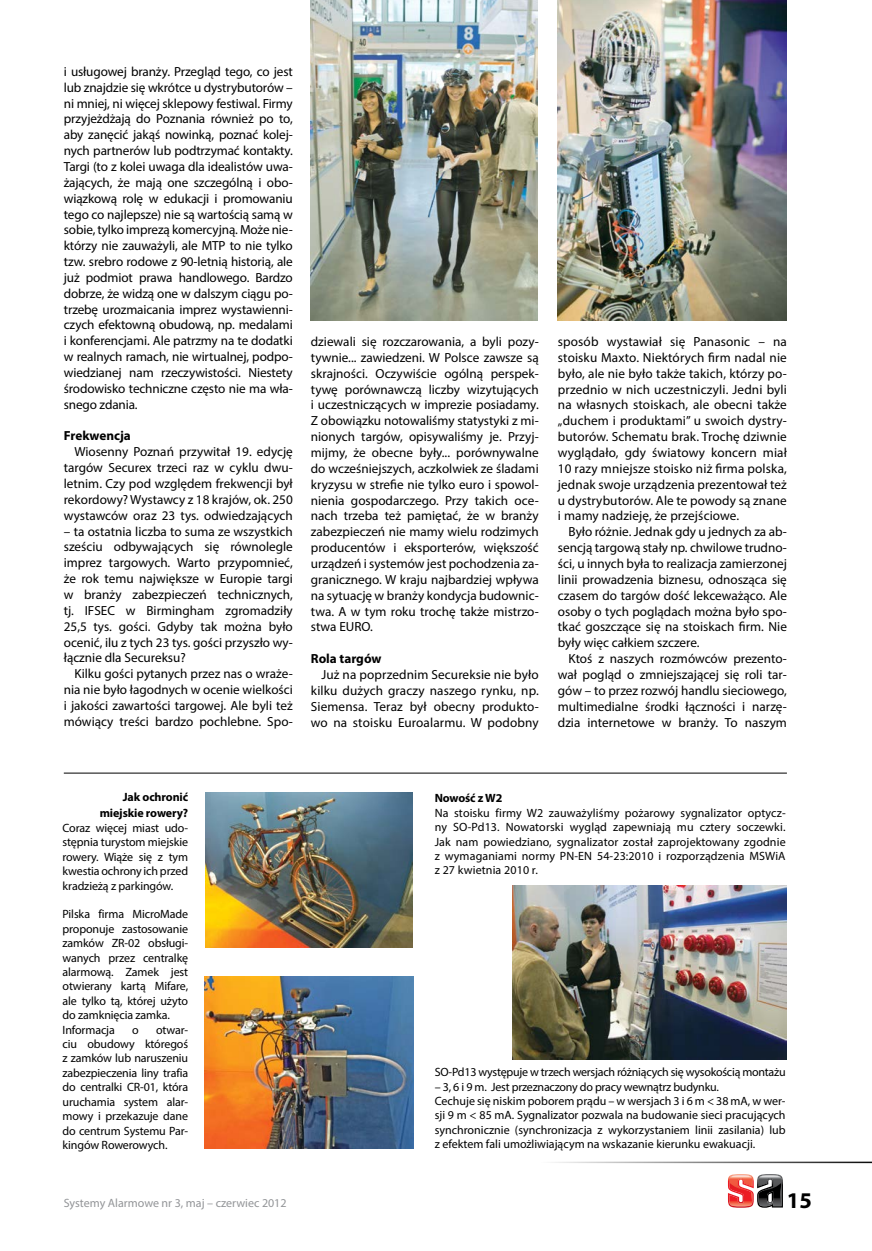
<style>
.page{position:relative;width:872px;height:1251px;background:#fff}
.page>*{position:absolute;margin:0;border:0;box-sizing:border-box;transform-origin:0 0}
.t1{font:700 22.5px "Myriad Pro";color:#000}
.t2{font:13.2px/15.9px "Myriad Pro";color:#000;text-align:justify}
.t3{font:700 13.2px "Myriad Pro";color:#000}
.t4{font:12px/14.4px "Myriad Pro";letter-spacing:-.01em;color:#000;text-align:justify}
.t5{font:12px "Myriad Pro";color:#939598}
.t6{font:700 12px/16.2px "Myriad Pro";letter-spacing:-.01em;color:#000;text-align:right}
</style>
<div class="page">
<svg style="left:728px;top:1174px;width:55px;height:33px"></svg>
<hr style="left:541px;top:1161px;width:331px;height:1px;background:#000">
<hr style="left:64px;top:772px;width:723px;height:1px;background:#000">
<img style="left:311px;top:0;width:226px;height:321px">
<img style="left:558px;top:0;width:229px;height:321px">
<img style="left:205px;top:792px;width:208px;height:155px">
<img style="left:205px;top:976px;width:208px;height:171px">
<img style="left:512px;top:885px;width:275px;height:174px">
<p class="t2" style="left:64px;top:63px;width:230px">i usługowej branży. Przegląd tego, co jest lub znajdzie się wkrótce u dystrybutorów – ni mniej, ni więcej sklepowy festiwal. Firmy przyjeżdżają do Poznania również po to, aby zanęcić jakąś nowinką, poznać kolej&shy;nych partnerów lub podtrzymać kontakty.<br>Targi (to z kolei uwaga dla idealistów uwa&shy;żających, że mają one szczególną i obo&shy;wiązkową rolę w edukacji i promowaniu tego co najlepsze) nie są wartością samą w sobie, tylko imprezą komercyjną. Może nie&shy;którzy nie zauważyli, ale MTP to nie tylko tzw. srebro rodowe z 90-letnią historią, ale już podmiot prawa handlowego. Bardzo dobrze, że widzą one w dalszym ciągu po&shy;trzebę urozmaicania imprez wystawienni&shy;czych efektowną obudową, np. medalami i konferencjami. Ale patrzmy na te dodatki w realnych ramach, nie wirtualnej, podpo&shy;wiedzianej nam rzeczywistości. Niestety środowisko techniczne często nie ma wła&shy;snego zdania.</p>
<p class="t3" style="left:64px;top:427px;width:69px">Frekwencja</p>
<p class="t2" style="left:64px;top:443px;width:230px;text-indent:11px">Wiosenny Poznań przywitał 19. edycję targów Securex trzeci raz w cyklu dwu&shy;letnim. Czy pod względem frekwencji był rekordowy? Wystawcy z 18 krajów, ok. 250 wystawców oraz 23 tys. odwiedzających</p>
<p class="t2" style="left:64px;top:523px;width:230px">– ta ostatnia liczba to suma ze wszystkich sześciu odbywających się równolegle imprez targowych. Warto przypomnieć, że rok temu największe w Europie targi w branży zabezpieczeń technicznych, tj. IFSEC w Birmingham zgromadziły 25,5 tys. gości. Gdyby tak można było ocenić, ilu z tych 23 tys. gości przyszło wy&shy;łącznie dla Secureksu?</p>
<p class="t2" style="left:64px;top:665px;width:230px;text-indent:11px">Kilku gości pytanych przez nas o wraże&shy;nia nie było łagodnych w ocenie wielkości i jakości zawartości targowej. Ale byli też mówiący treści bardzo pochlebne. Spo-</p>
<p class="t2" style="left:311px;top:333px;width:229px">dziewali się rozczarowania, a byli pozy&shy;tywnie... zawiedzeni. W Polsce zawsze są skrajności. Oczywiście ogólną perspek&shy;tywę porównawczą liczby wizytujących i uczestniczących w imprezie posiadamy.<br>Z obowiązku notowaliśmy statystyki z mi&shy;nionych targów, opisywaliśmy je. Przyj&shy;mijmy, że obecne były... porównywalne do wcześniejszych, aczkolwiek ze śladami kryzysu w strefie nie tylko euro i spowol&shy;nienia gospodarczego. Przy takich oce&shy;nach trzeba też pamiętać, że w branży zabezpieczeń nie mamy wielu rodzimych producentów i eksporterów, większość urządzeń i systemów jest pochodzenia za&shy;granicznego. W kraju najbardziej wpływa na sytuację w branży kondycja budownic&shy;twa. A w tym roku trochę także mistrzo&shy;stwa EURO.</p>
<p class="t3" style="left:311px;top:650px;width:72px">Rola targów</p>
<p class="t2" style="left:311px;top:666px;width:229px;text-indent:11px">Już na poprzednim Secureksie nie było kilku dużych graczy naszego rynku, np.<br>Siemensa. Teraz był obecny produkto&shy;wo na stoisku Euroalarmu. W podobny</p>
<p class="t2" style="left:558px;top:333px;width:230px">sposób wystawiał się Panasonic – na stoisku Maxto. Niektórych firm nadal nie było, ale nie było także takich, którzy po&shy;przednio w nich uczestniczyli. Jedni byli na własnych stoiskach, ale obecni także „duchem i produktami” u swoich dystry&shy;butorów. Schematu brak. Trochę dziwnie wyglądało, gdy światowy koncern miał 10 razy mniejsze stoisko niż firma polska, jednak swoje urządzenia prezentował też u dystrybutorów. Ale te powody są znane i mamy nadzieję, że przejściowe.</p>
<p class="t2" style="left:558px;top:523px;width:230px;text-indent:11px">Było różnie. Jednak gdy u jednych za ab&shy;sencją targową stały np. chwilowe trudno&shy;ści, u innych była to realizacja zamierzonej linii prowadzenia biznesu, odnosząca się czasem do targów dość lekceważąco. Ale osoby o tych poglądach można było spo&shy;tkać goszczące się na stoiskach firm. Nie były więc całkiem szczere.</p>
<p class="t2" style="left:558px;top:650px;width:230px;text-indent:11px">Ktoś z naszych rozmówców prezento&shy;wał pogląd o zmniejszającej się roli tar&shy;gów – to przez rozwój handlu sieciowego, multimedialne środki łączności i narzę&shy;dzia internetowe w branży. To naszym</p>
<p class="t6" style="left:100px;top:788px;width:90px">Jak ochronić miejskie rowery?</p>
<p class="t4" style="left:63px;top:820px;width:127px">Coraz więcej miast udo&shy;stępnia turystom miejskie rowery. Wiąże się z tym kwestia ochrony ich przed kradzieżą z parkingów.</p>
<p class="t4" style="left:63px;top:906px;width:127px;text-align:left">Pilska firma MicroMade proponuje zastosowanie zamków ZR-02 obsługi&shy;wanych przez centralkę alarmową. Zamek jest otwierany kartą Mifare, ale tylko tą, której użyto do zamknięcia zamka.<br>Informacja</p>
<p class="t4" style="left:63px;top:1021px;width:127px;text-indent:93px">otwar&shy;ciu obudowy któregoś z zamków lub naruszeniu zabezpieczenia liny trafia do centralki CR-01, która uruchamia system alar&shy;mowy i przekazuje dane do centrum Systemu Par&shy;kingów Rowerowych.</p>
<p class="t4" style="left:132px;top:1021px;width:8px">o</p>
<p class="t6" style="left:435px;top:789px;width:69px">Nowość z W2</p>
<p class="t4" style="left:435px;top:805px;width:352px">Na stoisku firmy W2 zauważyliśmy pożarowy sygnalizator optycz&shy;ny SO-Pd13. Nowatorski wygląd zapewniają mu cztery soczewki.<br>Jak nam powiedziano, sygnalizator został zaprojektowany zgodnie z wymaganiami normy PN-EN 54-23:2010 i rozporządzenia MSWiA z 27 kwietnia 2010 r.</p>
<p class="t4" style="left:435px;top:1064px;width:352px">SO-Pd13 występuje w trzech wersjach różniących się wysokością montażu</p>
<p class="t4" style="left:435px;top:1078px;width:352px;text-align:left">– 3, 6 i 9 m. Jest przeznaczony do pracy wewnątrz budynku.<br>Cechuje się niskim poborem prądu – w wersjach 3 i 6 m &lt; 38 mA, w wer&shy;sji 9 m &lt; 85 mA. Sygnalizator pozwala na budowanie sieci pracujących synchronicznie (synchronizacja z wykorzystaniem linii zasilania) lub z efektem fali umożliwiającym na wskazanie kierunku ewakuacji.</p>
<p class="t5" style="left:64px;top:1195px;width:224px">Systemy Alarmowe nr 3, maj – czerwiec 2012</p>
<h1 class="t1" style="left:787px;top:1184px;width:26px">15</h1>
</div>
